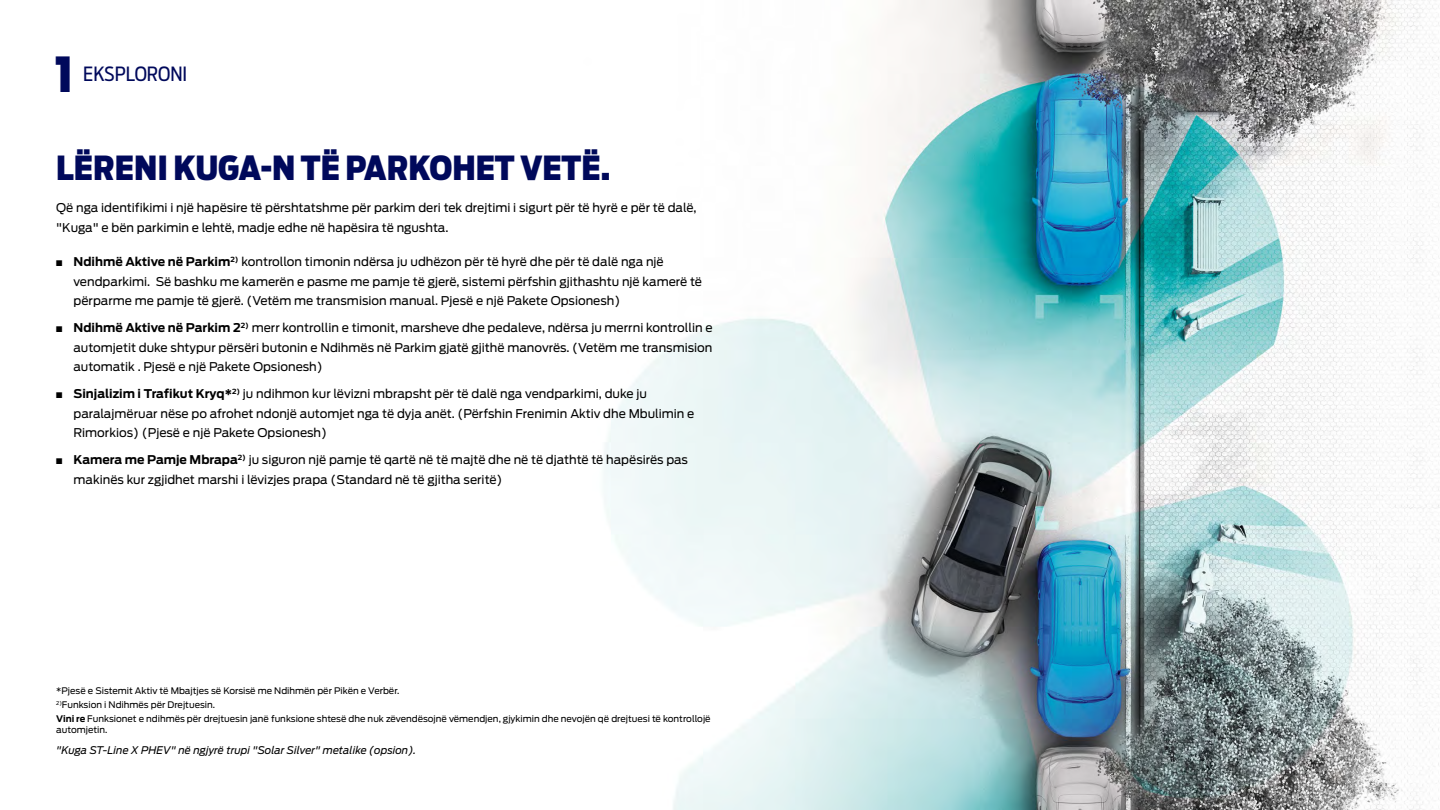
<style>
.page{position:relative;width:1440px;height:810px;background:#fff}
.page>*{position:absolute;margin:0;border:0;box-sizing:border-box;transform-origin:0 0}
.t1{font:900 48px "Ford Antenna Cond";color:#00095b}
.t2{font:900 33px "Ford Antenna Cond";color:#00095b}
.t3{font:19.5px "Ford Antenna Cond";color:#00095b}
.t4{font:12px/19.5px "Ford Antenna";color:#000}
.t5{font:italic 10.5px "Ford Antenna";color:#000}
.t6{font:9px/14.2px "Ford Antenna";color:#000}
.s1{font-weight:700}
</style>
<div class="page">
<img style="left:604px;top:0;width:836px;height:810px">
<h1 class="t1" style="left:55px;top:30px;width:20px">1</h1>
<h3 class="t3" style="left:83px;top:58px;width:106px">EKSPLORONI</h3>
<h2 class="t2" style="left:56px;top:137px;width:556px">LËRENI KUGA-N TË PARKOHET VETË.</h2>
<p class="t4" style="left:56px;top:197px;width:642px">Që nga identifikimi i një hapësire të përshtatshme për parkim deri tek drejtimi i sigurt për të hyrë e për të dalë, "Kuga" e bën parkimin e lehtë, madje edhe në hapësira të ngushta.</p>
<p class="t4" style="left:73px;top:251px;width:630px;text-indent:-17px">■ <span class="s1">Ndihmë Aktive në Parkim</span><sup>2)</sup> kontrollon timonin ndërsa ju udhëzon për të hyrë dhe për të dalë nga një vendparkimi. Së bashku me kamerën e pasme me pamje të gjerë, sistemi përfshin gjithashtu një kamerë të përparme me pamje të gjerë. (Vetëm me transmision manual. Pjesë e një Pakete Opsionesh)</p>
<p class="t4" style="left:73px;top:317px;width:641px;text-align:justify;text-indent:-17px">■ <span class="s1">Ndihmë Aktive në Parkim 2</span><sup>2)</sup> merr kontrollin e timonit, marsheve dhe pedaleve, ndërsa ju merrni kontrollin e automjetit duke shtypur përsëri butonin e Ndihmës në Parkim gjatë gjithë manovrës. (Vetëm me transmision automatik . Pjesë e një Pakete Opsionesh)</p>
<p class="t4" style="left:73px;top:383px;width:623px;text-indent:-17px">■ <span class="s1">Sinjalizim i Trafikut Kryq*</span><sup>2)</sup> ju ndihmon kur lëvizni mbrapsht për të dalë nga vendparkimi, duke ju paralajmëruar nëse po afrohet ndonjë automjet nga të dyja anët. (Përfshin Frenimin Aktiv dhe Mbulimin e<br>Rimorkios) (Pjesë e një Pakete Opsionesh)</p>
<p class="t4" style="left:73px;top:449px;width:616px;text-indent:-17px">■ <span class="s1">Kamera me Pamje Mbrapa</span><sup>2)</sup> ju siguron një pamje të qartë në të majtë dhe në të djathtë të hapësirës pas makinës kur zgjidhet marshi i lëvizjes prapa (Standard në të gjitha seritë)</p>
<p class="t6" style="left:56px;top:682px;width:656px">*Pjesë e Sistemit Aktiv të Mbajtjes së Korsisë me Ndihmën për Pikën e Verbër.<br><sup>2)</sup>Funksion i Ndihmës për Drejtuesin.<br><span class="s1">Vini re</span> Funksionet e ndihmës për drejtuesin janë funksione shtesë dhe nuk zëvendësojnë vëmendjen, gjykimin dhe nevojën që drejtuesi të kontrollojë</p>
<p class="t6" style="left:56px;top:721px;width:53px">automjetin.</p>
<p class="t5" style="left:56px;top:741px;width:361px">"Kuga ST-Line X PHEV" në ngjyrë trupi "Solar Silver" metalike (opsion).</p>
</div>
